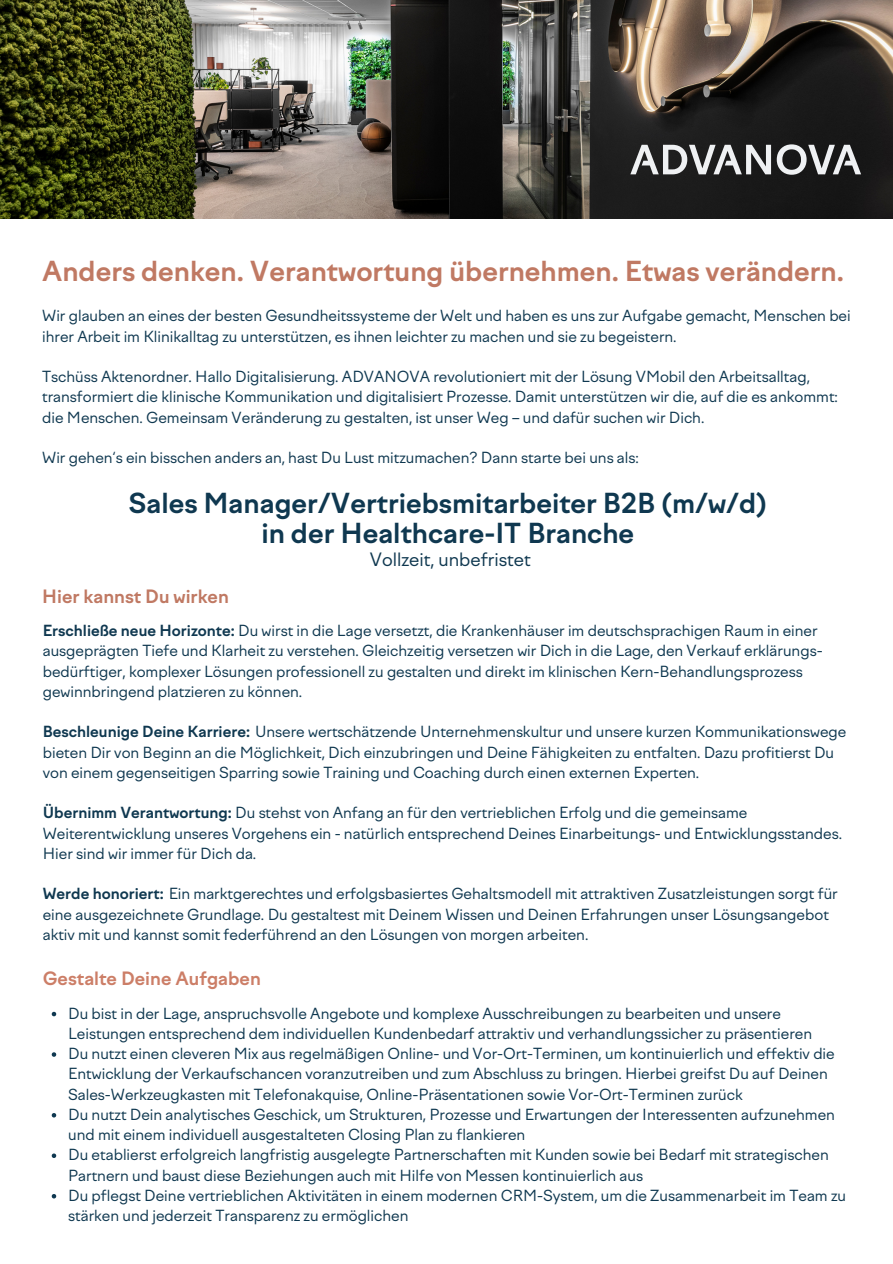
<style>
.page{position:relative;width:893px;height:1264px;background:#fff}
.page>*{position:absolute;margin:0;border:0;box-sizing:border-box;transform-origin:0 0}
.t1{font:700 27px "Factor A";color:#0f3850}
.t2{font:700 27px "Factor A";color:#c07963}
.t3{font:700 18px "Factor A";color:#cc7e67}
.t4{font:18px "Factor A";color:#0f3850}
.t5{font:700 18px "Factor A";color:#c07963}
.t6{font:15px/20.2px "Factor A";color:#0f3850}
.s1{font-weight:700}
</style>
<div class="page">
<img style="left:0;top:0;width:892px;height:218px">
<svg style="left:630px;top:144px;width:231px;height:31px"></svg>
<svg style="left:52px;top:1011px;width:4px;height:5px"></svg>
<svg style="left:52px;top:1052px;width:4px;height:4px"></svg>
<svg style="left:52px;top:1113px;width:4px;height:4px"></svg>
<svg style="left:52px;top:1153px;width:4px;height:4px"></svg>
<svg style="left:52px;top:1194px;width:4px;height:4px"></svg>
<p class="t2" style="left:42px;top:255px;width:803px">Anders denken. Verantwortung übernehmen. Etwas verändern.</p>
<p class="t6" style="left:42px;top:306px;width:810px">Wir glauben an eines der besten Gesundheitssysteme der Welt und haben es uns zur Aufgabe gemacht, Menschen bei ihrer Arbeit im Klinikalltag zu unterstützen, es ihnen leichter zu machen und sie zu begeistern.</p>
<p class="t6" style="left:42px;top:367px;width:797px">Tschüss Aktenordner. Hallo Digitalisierung. ADVANOVA revolutioniert mit der Lösung VMobil den Arbeitsalltag, transformiert die klinische Kommunikation und digitalisiert Prozesse. Damit unterstützen wir die, auf die es ankommt:</p>
<p class="t6" style="left:42px;top:407px;width:663px">die Menschen. Gemeinsam Veränderung zu gestalten, ist unser Weg – und dafür suchen wir Dich.</p>
<p class="t6" style="left:42px;top:447px;width:598px">Wir gehen‘s ein bisschen anders an, hast Du Lust mitzumachen? Dann starte bei uns als:</p>
<p class="t1" style="left:128px;top:487px;width:640px">Sales Manager/Vertriebsmitarbeiter B2B (m/w/d)</p>
<p class="t1" style="left:261px;top:518px;width:374px">in der Healthcare-IT Branche</p>
<p class="t4" style="left:370px;top:549px;width:162px">Vollzeit, unbefristet</p>
<p class="t5" style="left:42px;top:586px;width:188px">Hier kannst Du wirken</p>
<p class="t6" style="left:43px;top:620px;width:781px"><span class="s1">Erschließe neue Horizonte:</span> Du wirst in die Lage versetzt, die Krankenhäuser im deutschsprachigen Raum in einer ausgeprägten Tiefe und Klarheit zu verstehen. Gleichzeitig versetzen wir Dich in die Lage, den Verkauf erklärungs&shy;bedürftiger, komplexer Lösungen professionell zu gestalten und direkt im klinischen Kern-Behandlungsprozess gewinnbringend platzieren zu können.</p>
<p class="t6" style="left:43px;top:722px;width:805px"><span class="s1">Beschleunige Deine Karriere:</span> Unsere wertschätzende Unternehmenskultur und unsere kurzen Kommunikationswege bieten Dir von Beginn an die Möglichkeit, Dich einzubringen und Deine Fähigkeiten zu entfalten. Dazu profitierst Du von einem gegenseitigen Sparring sowie Training und Coaching durch einen externen Experten.</p>
<p class="t6" style="left:43px;top:803px;width:800px"><span class="s1">Übernimm Verantwortung:</span> Du stehst von Anfang an für den vertrieblichen Erfolg und die gemeinsame<br>Weiterentwicklung unseres Vorgehens ein - natürlich entsprechend Deines Einarbeitungs- und Entwicklungsstandes.<br>Hier sind wir immer für Dich da.</p>
<p class="t6" style="left:43px;top:883px;width:796px"><span class="s1">Werde honoriert:</span> Ein marktgerechtes und erfolgsbasiertes Gehaltsmodell mit attraktiven Zusatzleistungen sorgt für eine ausgezeichnete Grundlage. Du gestaltest mit Deinem Wissen und Deinen Erfahrungen unser Lösungsangebot aktiv mit und kannst somit federführend an den Lösungen von morgen arbeiten.</p>
<p class="t3" style="left:43px;top:967px;width:220px">Gestalte Deine Aufgaben</p>
<p class="t6" style="left:68px;top:1003px;width:745px">Du bist in der Lage, anspruchsvolle Angebote und komplexe Ausschreibungen zu bearbeiten und unsere<br>Leistungen entsprechend dem individuellen Kundenbedarf attraktiv und verhandlungssicher zu präsentieren</p>
<p class="t6" style="left:68px;top:1043px;width:768px">Du nutzt einen cleveren Mix aus regelmäßigen Online- und Vor-Ort-Terminen, um kontinuierlich und effektiv die<br>Entwicklung der Verkaufschancen voranzutreiben und zum Abschluss zu bringen. Hierbei greifst Du auf Deinen<br>Sales-Werkzeugkasten mit Telefonakquise, Online-Präsentationen sowie Vor-Ort-Terminen zurück</p>
<p class="t6" style="left:68px;top:1104px;width:768px">Du nutzt Dein analytisches Geschick, um Strukturen, Prozesse und Erwartungen der Interessenten aufzunehmen und mit einem individuell ausgestalteten Closing Plan zu flankieren</p>
<p class="t6" style="left:68px;top:1144px;width:762px">Du etablierst erfolgreich langfristig ausgelegte Partnerschaften mit Kunden sowie bei Bedarf mit strategischen<br>Partnern und baust diese Beziehungen auch mit Hilfe von Messen kontinuierlich aus</p>
<p class="t6" style="left:68px;top:1185px;width:779px">Du pflegst Deine vertrieblichen Aktivitäten in einem modernen CRM-System, um die Zusammenarbeit im Team zu stärken und jederzeit Transparenz zu ermöglichen</p>
</div>
